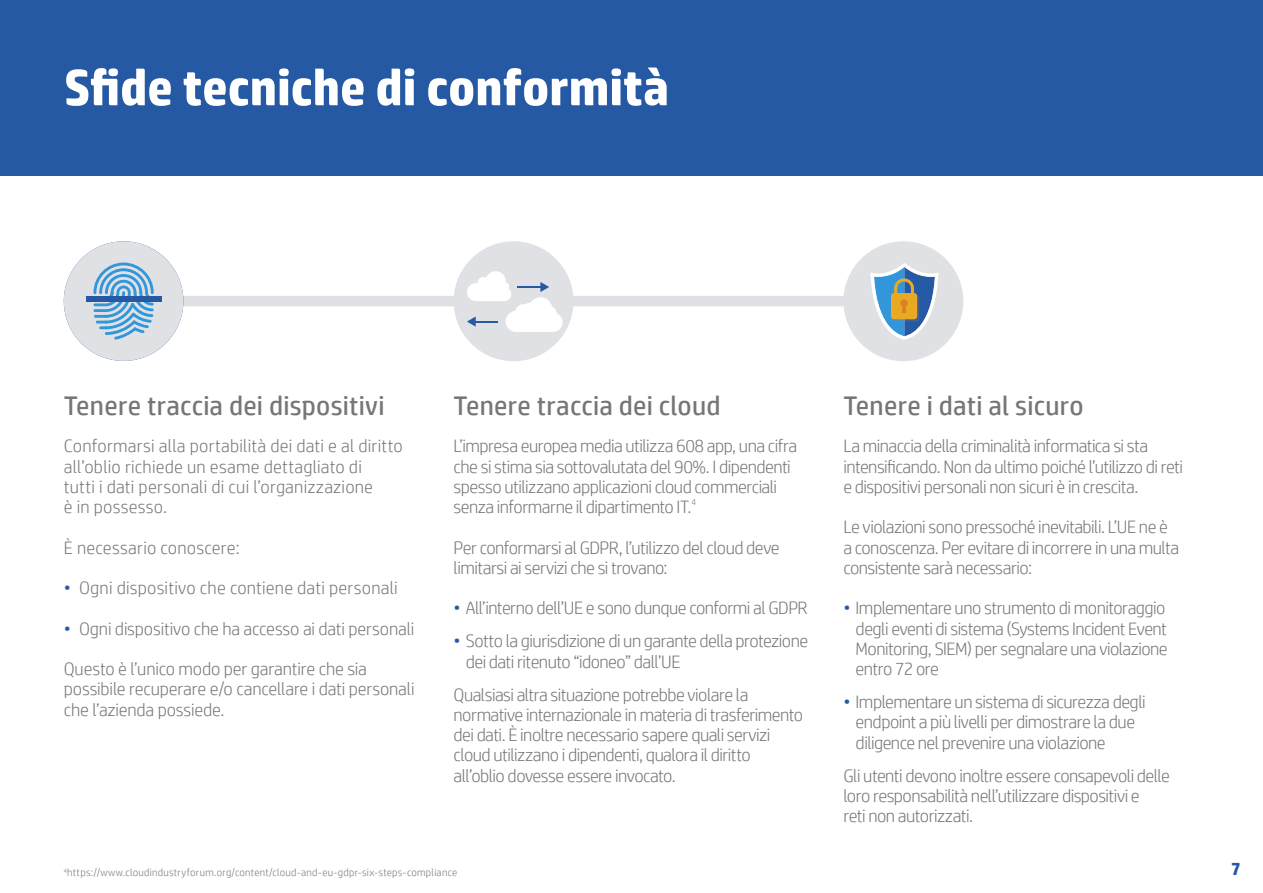
<style>
.page{position:relative;width:1263px;height:893px;background:#fff}
.page>*{position:absolute;margin:0;border:0;box-sizing:border-box;transform-origin:0 0}
.t1{font:700 51px "HP Simplified";letter-spacing:-.005em;color:#fff}
.t2{font:27px "HP Simplified";letter-spacing:.01em;color:#757678}
.t3{font:300 18px/20.2px "HP Simplified";letter-spacing:-.025em;color:#757678}
.t4{font:300 18px/20.2px "HP Simplified";letter-spacing:.01em;color:#757678}
.t5{font:700 18px "HP Simplified";color:#2559a4}
.t6{font:300 10.5px "HP Simplified";letter-spacing:.025em;color:#757678}
.s1{color:#2559a4}
</style>
<div class="page">
<div style="left:0;top:0;width:1263px;height:176px;background:#2559a4"></div>
<div style="left:179px;top:296px;width:667px;height:10px;background:#e0e1e4"></div>
<div style="left:454px;top:241px;width:119px;height:120px;background:#e0e1e4;border-radius:50%"></div>
<div style="left:843px;top:241px;width:120px;height:120px;background:#e0e1e4;border-radius:50%"></div>
<div style="left:63px;top:241px;width:121px;height:120px;background:#e0e1e4;border-radius:50%"></div>
<svg style="left:93px;top:263px;width:61px;height:77px"></svg>
<div style="left:86px;top:296px;width:75px;height:6px;background:#2559a4"></div>
<svg style="left:870px;top:263px;width:68px;height:77px"></svg>
<svg style="left:467px;top:271px;width:96px;height:61px"></svg>
<hr style="left:517px;top:286px;width:25px;height:2px;background:#2559a4">
<hr style="left:472px;top:321px;width:26px;height:2px;background:#2559a4">
<h1 class="t1" style="left:64px;top:54px;width:607px">Sfide tecniche di conformità</h1>
<h2 class="t2" style="left:64px;top:388px;width:322px">Tenere traccia dei dispositivi</h2>
<p class="t4" style="left:64px;top:435px;width:341px">Conformarsi alla portabilità dei dati e al diritto all’oblio richiede un esame dettagliato di<br>tutti i dati personali di cui l’organizzazione<br>è in possesso.</p>
<p class="t4" style="left:64px;top:537px;width:177px">È necessario conoscere:</p>
<p class="t4" style="left:64px;top:577px;width:335px"><span class="s1">•</span> Ogni dispositivo che contiene dati personali</p>
<p class="t3" style="left:64px;top:618px;width:352px"><span class="s1">•</span> Ogni dispositivo che ha accesso ai dati personali</p>
<p class="t3" style="left:64px;top:658px;width:352px;line-height:20.7px">Questo è l’unico modo per garantire che sia possibile recuperare e/o cancellare i dati personali che l’azienda possiede.</p>
<h2 class="t2" style="left:454px;top:388px;width:269px">Tenere traccia dei cloud</h2>
<p class="t3" style="left:454px;top:435px;width:345px">L’impresa europea media utilizza 608 app, una cifra che si stima sia sottovalutata del 90%. I dipendenti spesso utilizzano applicazioni cloud commerciali senza informarne il dipartimento IT.<sup>4</sup></p>
<p class="t3" style="left:454px;top:537px;width:328px">Per conformarsi al GDPR, l’utilizzo del cloud deve limitarsi ai servizi che si trovano:</p>
<p class="t3" style="left:454px;top:597px;width:356px"><span class="s1">•</span> All’interno dell’UE e sono dunque conformi al GDPR</p>
<p class="t3" style="left:466px;top:630px;width:344px;text-indent:-12px"><span class="s1">•</span> Sotto la giurisdizione di un garante della protezione dei dati ritenuto “idoneo” dall’UE</p>
<p class="t3" style="left:454px;top:684px;width:351px">Qualsiasi altra situazione potrebbe violare la normative internazionale in materia di trasferimento dei dati. È inoltre necessario sapere quali servizi cloud utilizzano i dipendenti, qualora il diritto all’oblio dovesse essere invocato.</p>
<p class="t6" style="left:64px;top:866px;width:395px"><sup>4</sup>https://www.cloudindustryforum.org/content/cloud-and-eu-gdpr-six-steps-compliance</p>
<h2 class="t2" style="left:843px;top:388px;width:242px">Tenere i dati al sicuro</h2>
<p class="t3" style="left:843px;top:435px;width:341px">La minaccia della criminalità informatica si sta intensificando. Non da ultimo poiché l’utilizzo di reti e dispositivi personali non sicuri è in crescita.</p>
<p class="t3" style="left:843px;top:516px;width:337px">Le violazioni sono pressoché inevitabili. L’UE ne è a conoscenza. Per evitare di incorrere in una multa consistente sarà necessario:</p>
<p class="t3" style="left:856px;top:597px;width:314px;text-indent:-12px"><span class="s1">•</span> Implementare uno strumento di monitoraggio degli eventi di sistema (Systems Incident Event Monitoring, SIEM) per segnalare una violazione entro 72 ore</p>
<p class="t3" style="left:856px;top:691px;width:291px;text-indent:-12px"><span class="s1">•</span> Implementare un sistema di sicurezza degli endpoint a più livelli per dimostrare la due diligence nel prevenire una violazione</p>
<p class="t3" style="left:843px;top:765px;width:328px">Gli utenti devono inoltre essere consapevoli delle loro responsabilità nell’utilizzare dispositivi e<br>reti non autorizzati.</p>
<p class="t5" style="left:1231px;top:857px;width:11px">7</p>
</div>
